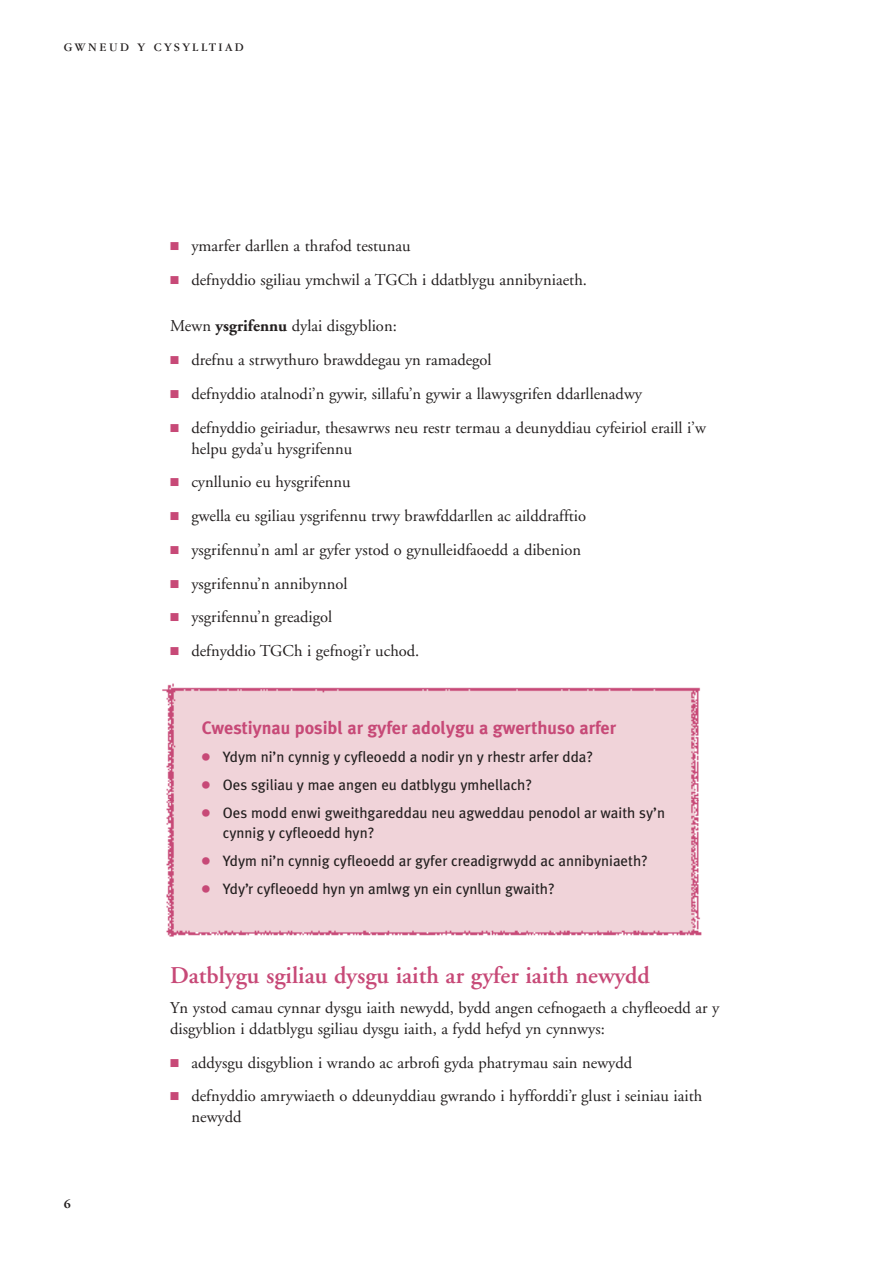
<style>
.page{position:relative;width:893px;height:1263px;background:#fff}
.page>*{position:absolute;margin:0;border:0;box-sizing:border-box;transform-origin:0 0}
.t1{font:600 24px "Adobe Garamond";color:#c74977}
.t2{font:700 18px "Meta Plus";color:#c74977}
.t3{font:16.5px/33.8px "Adobe Garamond";color:#231f1f}
.t4{font:15px/19.5px "Meta Plus";color:#231f1f}
.t5{font:12px "Garamond IT Cby BT";letter-spacing:.22em;color:#231f1f}
.t6{font:700 12px "Garamond IT Cby BT";color:#231f1f}
.s1{font-weight:700}
.s2{color:#c74977}
</style>
<div class="page">
<img style="left:162px;top:683px;width:540px;height:254px">
<p class="t5" style="left:64px;top:42px;width:181px">GWNEUD Y CYSYLLTIAD</p>
<p class="t3" style="left:191px;top:231px;width:397px">ymarfer darllen a thrafod testunau<br>defnyddio sgiliau ymchwil a TGCh i ddatblygu annibyniaeth.</p>
<p class="t3" style="left:191px;top:311px;width:516px;text-indent:-21px">Mewn <span class="s1">ysgrifennu</span> dylai disgyblion:<br>drefnu a strwythuro brawddegau yn ramadegol<br>defnyddio atalnodi’n gywir, sillafu’n gywir a llawysgrifen ddarllenadwy defnyddio geiriadur, thesawrws neu restr termau a deunyddiau cyfeiriol eraill i’w</p>
<p class="t3" style="left:191px;top:433px;width:396px">helpu gyda’u hysgrifennu<br>cynllunio eu hysgrifennu<br>gwella eu sgiliau ysgrifennu trwy brawfddarllen ac ailddrafftio ysgrifennu’n aml ar gyfer ystod o gynulleidfaoedd a dibenion ysgrifennu’n annibynnol<br>ysgrifennu’n greadigol<br>defnyddio TGCh i gefnogi’r uchod.</p>
<p class="t2" style="left:202px;top:721px;width:416px">Cwestiynau posibl ar gyfer adolygu a gwerthuso arfer</p>
<p class="t4" style="left:202px;top:748px;width:393px"><span class="s2">✔</span> Ydym ni’n cynnig y cyfleoedd a nodir yn y rhestr arfer dda?</p>
<p class="t4" style="left:202px;top:776px;width:332px"><span class="s2">✔</span> Oes sgiliau y mae angen eu datblygu ymhellach?</p>
<p class="t4" style="left:223px;top:804px;width:443px;text-indent:-21px"><span class="s2">✔</span> Oes modd enwi gweithgareddau neu agweddau penodol ar waith sy’n cynnig y cyfleoedd hyn?</p>
<p class="t4" style="left:202px;top:852px;width:447px"><span class="s2">✔</span> Ydym ni’n cynnig cyfleoedd ar gyfer creadigrwydd ac annibyniaeth?</p>
<p class="t4" style="left:202px;top:880px;width:354px"><span class="s2">✔</span> Ydy’r cyfleoedd hyn yn amlwg yn ein cynllun gwaith?</p>
<p class="t6" style="left:64px;top:1199px;width:9px">6</p>
<h1 class="t1" style="left:170px;top:966px;width:481px">Datblygu sgiliau dysgu iaith ar gyfer iaith newydd</h1>
<p class="t3" style="left:170px;top:999px;width:550px;line-height:21px">Yn ystod camau cynnar dysgu iaith newydd, bydd angen cefnogaeth a chyfleoedd ar y disgyblion i ddatblygu sgiliau dysgu iaith, a fydd hefyd yn cynnwys:</p>
<p class="t3" style="left:191px;top:1047px;width:512px">addysgu disgyblion i wrando ac arbrofi gyda phatrymau sain newydd<br>defnyddio amrywiaeth o ddeunyddiau gwrando i hyfforddi’r glust i seiniau iaith</p>
<p class="t3" style="left:191px;top:1102px;width:52px">newydd</p>
</div>
